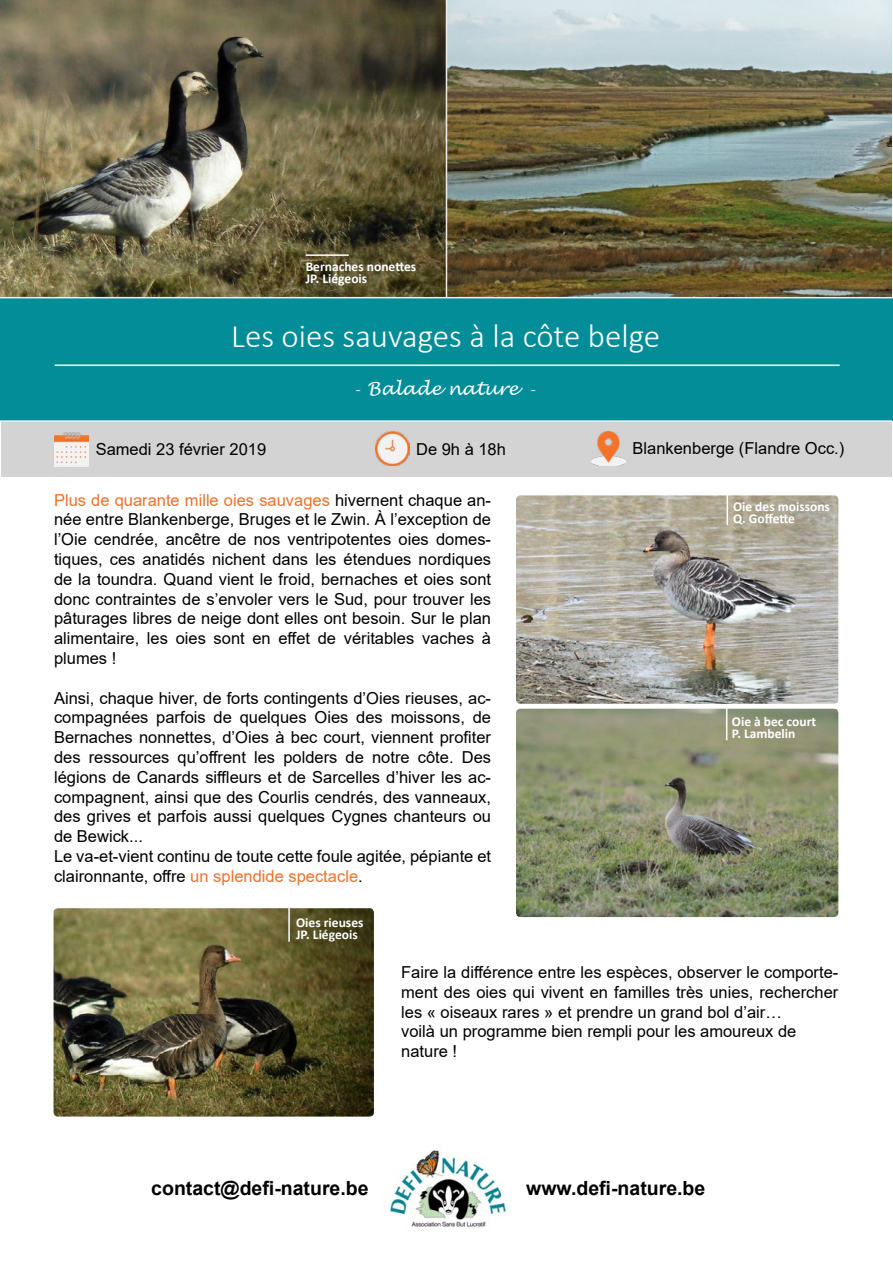
<style>
.page{position:relative;width:893px;height:1263px;background:#fff}
.page>*{position:absolute;margin:0;border:0;box-sizing:border-box;transform-origin:0 0}
.t1{font:300 33px "Calibri";color:#fff}
.t2{font:700 19.5px "Arial";color:#000}
.t3{font:italic 18px "Lucida Handwriting";color:#fff}
.t4{font:16.5px/19.8px "Arial";color:#000}
.t5{font:700 13.5px/12px "Calibri";color:#fff}
.s1{font-family:"Calibri";font-weight:300;font-style:normal}
.s2{color:#ee712c}
</style>
<div class="page">
<img style="left:0;top:0;width:446px;height:297px">
<div style="left:2px;top:421px;width:890px;height:55px;background:#d3d3d3"></div>
<img style="left:375px;top:432px;width:34px;height:34px">
<img style="left:591px;top:432px;width:34px;height:34px">
<img style="left:54px;top:433px;width:34px;height:33px">
<div style="left:0;top:298px;width:893px;height:123px;background:#038d99"></div>
<hr style="left:55px;top:364px;width:785px;height:2px;background:#fff">
<img style="left:447px;top:0;width:445px;height:297px">
<img style="left:389px;top:1150px;width:118px;height:77px">
<hr style="left:0;top:297px;width:893px;height:1px;background:#eee">
<hr style="left:446px;top:0;width:1px;height:298px;background:#eee">
<hr style="left:0;top:420px;width:892px;height:2px;background:#eee">
<img style="left:516px;top:495px;width:322px;height:209px">
<img style="left:516px;top:709px;width:322px;height:208px">
<hr style="left:727px;top:491px;width:1px;height:34px;background:#fff">
<hr style="left:726px;top:706px;width:1px;height:34px;background:#fff">
<img style="left:54px;top:908px;width:320px;height:208px">
<hr style="left:288px;top:899px;width:2px;height:43px;background:#fff">
<hr style="left:306px;top:254px;width:43px;height:2px;background:#fff">
<p class="t5" style="left:306px;top:260px;width:112px">Bernaches nonettes<br>JP. Liégeois</p>
<h1 class="t1" style="left:231px;top:315px;width:430px">Les oies sauvages à la côte belge</h1>
<p class="t3" style="left:355px;top:378px;width:182px"><span class="s1">-</span> Balade nature <span class="s1">-</span></p>
<p class="t4" style="left:96px;top:439px;width:172px">Samedi 23 février 2019</p>
<p class="t4" style="left:416px;top:439px;width:91px">De 9h à 18h</p>
<p class="t4" style="left:632px;top:438px;width:213px">Blankenberge (Flandre Occ.)</p>
<p class="t4" style="left:54px;top:490px;width:439px;text-align:justify"><span class="s2">Plus de quarante mille oies sauvages</span> hivernent chaque an&shy;née entre Blankenberge, Bruges et le Zwin. À l’exception de l’Oie cendrée, ancêtre de nos ventripotentes oies domes&shy;tiques, ces anatidés nichent dans les étendues nordiques de la toundra. Quand vient le froid, bernaches et oies sont donc contraintes de s’envoler vers le Sud, pour trouver les pâturages libres de neige dont elles ont besoin. Sur le plan alimentaire, les oies sont en effet de véritables vaches à plumes !</p>
<p class="t4" style="left:54px;top:688px;width:439px">Ainsi, chaque hiver, de forts contingents d’Oies rieuses, ac&shy;compagnées parfois de quelques Oies des moissons, de Bernaches nonnettes, d’Oies à bec court, viennent profiter des ressources qu’offrent les polders de notre côte. Des légions de Canards siffleurs et de Sarcelles d’hiver les ac&shy;compagnent, ainsi que des Courlis cendrés, des vanneaux, des grives et parfois aussi quelques Cygnes chanteurs ou de Bewick...<br>Le va-et-vient continu de toute cette foule agitée, pépiante et claironnante, offre <span class="s2">un splendide spectacle</span>.</p>
<p class="t5" style="left:296px;top:916px;width:69px">Oies rieuses<br>JP. Liégeois</p>
<p class="t5" style="left:733px;top:501px;width:98px">Oie des moissons<br>Q. Goffette</p>
<p class="t5" style="left:732px;top:715px;width:86px">Oie à bec court<br>P. Lambelin</p>
<p class="t4" style="left:401px;top:962px;width:439px">Faire la différence entre les espèces, observer le comporte&shy;ment des oies qui vivent en familles très unies, rechercher les « oiseaux rares » et prendre un grand bol d’air…<br>voilà un programme bien rempli pour les amoureux de nature !</p>
<p class="t2" style="left:151px;top:1174px;width:219px">contact@defi-nature.be</p>
<p class="t2" style="left:526px;top:1174px;width:181px">www.defi-nature.be</p>
</div>
